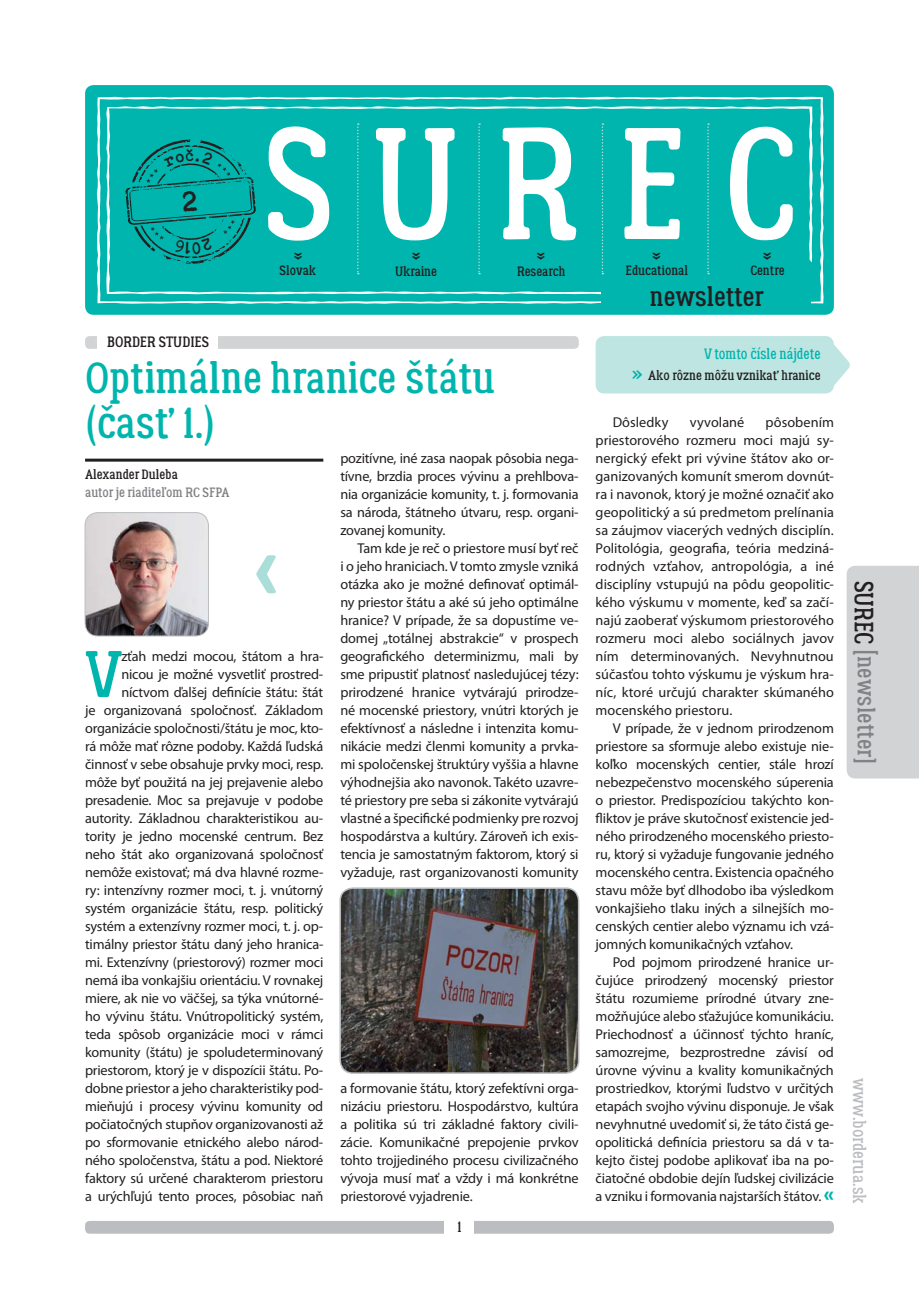
<style>
.page{position:relative;width:919px;height:1289px;background:#fff}
.page>*{position:absolute;margin:0;border:0;box-sizing:border-box;transform-origin:0 0}
.t1{font:158.4px "Lumberjack";color:#fff;scale:.91 1}
.t2{font:65.7px "Lumberjack";color:#00b5ad}
.t3{font:43.5px/45px "Lumberjack";color:#00b5ad}
.t4{font:27px "Lumberjack";color:#231f20}
.t5{font:24px "Lumberjack";color:#808285}
.t6{font:18px "Lumberjack";color:#bbbdc0}
.t7{font:500 18px "Riga";color:#231f20}
.t8{font:15px "Lumberjack";color:#00b5ad;scale:.95 1}
.t9{font:15px "Lumberjack";color:#231f20}
.t10{font:14.25px/18px "Myriad Pro";letter-spacing:-.015em;color:#231f20;text-align:justify}
.t11{font:14.25px "Myriad Pro";letter-spacing:.005em;color:#231f20}
.t12{font:13.5px "Lumberjack";color:#231f20}
.t13{font:13.5px "Lumberjack";color:#808285}
.s1{font-size:21px;color:#00b5ad}
.s2{font-weight:900;font-size:21px;color:#00b5ad}
.s3{font-size:26.4px;color:#231f20}
.s4{font-size:26.4px}
</style>
<div class="page">
<div style="left:85px;top:1220px;width:748px;height:13px;background:#bbbdc0;border-radius:4px"></div>
<div style="left:444px;top:1217px;width:30px;height:21px;background:#fff"></div>
<div style="left:846px;top:566px;width:72px;height:212px;background:#d1d3d4"></div>
<div style="left:85px;top:85px;width:748px;height:230px;background:#00b5ad;border-radius:9px"></div>
<img style="left:85px;top:512px;width:123px;height:124px;border-radius:13px">
<div style="left:85px;top:512px;width:124px;height:124px;border:1px solid #bbbdc0;border-radius:13px"></div>
<hr style="left:85px;top:458px;width:238px;height:3px;background:#231f20">
<div style="left:85px;top:336px;width:493px;height:13px;background:#d1d3d4;border-radius:4px"></div>
<div style="left:98px;top:328px;width:120px;height:24px;background:#fff"></div>
<div style="left:595px;top:336px;width:238px;height:57px;background:#bfe5e2;border-radius:9px"></div>
<svg style="left:256px;top:555px;width:20px;height:38px"></svg>
<svg style="left:97px;top:97px;width:726px;height:207px"></svg>
<svg style="left:106px;top:106px;width:706px;height:188px"></svg>
<div style="left:601px;top:279px;width:210px;height:28px;background:#00b5ad"></div>
<svg style="left:829px;top:338px;width:21px;height:54px"></svg>
<img style="left:340px;top:888px;width:238px;height:185px;border-radius:13px">
<div style="left:339px;top:887px;width:240px;height:186px;border:2px solid #bbbdc0;border-radius:13px"></div>
<svg style="left:125px;top:140px;width:131px;height:124px"></svg>
<h1 class="t1" style="left:264px;top:126px;width:586px">S U R E C</h1>
<p class="t7" style="left:288px;top:259px;width:9px;rotate:-90deg">«</p>
<p class="t7" style="left:406px;top:259px;width:9px;rotate:-90deg">«</p>
<p class="t7" style="left:531px;top:259px;width:9px;rotate:-90deg">«</p>
<p class="t7" style="left:646px;top:259px;width:9px;rotate:-90deg">«</p>
<p class="t7" style="left:757px;top:259px;width:9px;rotate:-90deg">«</p>
<p class="t12" style="left:279px;top:266px;width:38px">Slovak</p>
<p class="t12" style="left:395px;top:266px;width:44px">Ukraine</p>
<p class="t12" style="left:517px;top:266px;width:50px">Research</p>
<p class="t12" style="left:625px;top:266px;width:64px">Educational</p>
<p class="t12" style="left:750px;top:266px;width:36px">Centre</p>
<p class="t9" style="left:107px;top:337px;width:104px">BORDER STUDIES</p>
<h3 class="t3" style="left:85px;top:360px;width:411px">Optimálne hranice štátu (časť 1.)</h3>
<p class="t12" style="left:85px;top:469px;width:94px">Alexander Duleba</p>
<p class="t13" style="left:85px;top:487px;width:146px">autor je riaditeľom RC SFPA</p>
<p class="t10" style="left:85px;top:648px;width:240px;text-align:right">zťah medzi mocou, štátom a hra-<br>nicou je možné vysvetliť prostred&shy;níctvom ďalšej definície štátu: štát<br>je organizovaná spoločnosť. Základom organizácie spoločnosti/štátu je moc, kto&shy;rá môže mať rôzne podoby. Každá ľudská činnosť v sebe obsahuje prvky moci, resp. môže byť použitá na jej prejavenie alebo presadenie. Moc sa prejavuje v podobe autority. Základnou charakteristikou au&shy;tority je jedno mocenské centrum. Bez neho štát ako organizovaná spoločnosť nemôže existovať; má dva hlavné rozme&shy;ry: intenzívny rozmer moci, t. j. vnútorný systém organizácie štátu, resp. politický systém a extenzívny rozmer moci, t. j. op&shy;timálny priestor štátu daný jeho hranica&shy;mi. Extenzívny (priestorový) rozmer moci nemá iba vonkajšiu orientáciu. V rovnakej miere, ak nie vo väčšej, sa týka vnútorné&shy;ho vývinu štátu. Vnútropolitický systém, teda spôsob organizácie moci v rámci komunity (štátu) je spoludeterminovaný priestorom, ktorý je v dispozícii štátu. Po&shy;dobne priestor a jeho charakteristiky pod&shy;mieňujú i procesy vývinu komunity od počiatočných stupňov organizovanosti až po sformovanie etnického alebo národ&shy;ného spoločenstva, štátu a pod. Niektoré faktory sú určené charakterom priestoru a urýchľujú tento proces, pôsobiac naň</p>
<h2 class="t2" style="left:85px;top:650px;width:39px">V</h2>
<p class="t10" style="left:340px;top:450px;width:240px">pozitívne, iné zasa naopak pôsobia nega&shy;tívne, brzdia proces vývinu a prehlbova&shy;nia organizácie komunity, t. j. formovania sa národa, štátneho útvaru, resp. organi&shy;zovanej komunity.</p>
<p class="t10" style="left:340px;top:540px;width:240px;text-indent:17px">Tam kde je reč o priestore musí byť reč i o jeho hraniciach. V tomto zmysle vzniká otázka ako je možné definovať optimál&shy;ny priestor štátu a aké sú jeho optimálne hranice? V prípade, že sa dopustíme ve&shy;domej „totálnej abstrakcie“ v prospech geografického determinizmu, mali by sme pripustiť platnosť nasledujúcej tézy: prirodzené hranice vytvárajú prirodze&shy;né mocenské priestory, vnútri ktorých je efektívnosť a následne i intenzita komu&shy;nikácie medzi členmi komunity a prvka&shy;mi spoločenskej štruktúry vyššia a hlavne výhodnejšia ako navonok. Takéto uzavre&shy;té priestory pre seba si zákonite vytvárajú vlastné a špecifické podmienky pre rozvoj hospodárstva a kultúry. Zároveň ich exis&shy;tencia je samostatným faktorom, ktorý si vyžaduje, rast organizovanosti komunity</p>
<p class="t10" style="left:340px;top:1080px;width:240px">a formovanie štátu, ktorý zefektívni orga&shy;nizáciu priestoru. Hospodárstvo, kultúra a politika sú tri základné faktory civili&shy;zácie. Komunikačné prepojenie prvkov tohto trojjediného procesu civilizačného vývoja musí mať a vždy i má konkrétne priestorové vyjadrenie.</p>
<p class="t9" style="left:457px;top:1221px;width:6px">1</p>
<h3 class="t4" style="left:650px;top:287px;width:115px">newsletter</h3>
<p class="t8" style="left:704px;top:348px;width:124px">V tomto čísle nájdete</p>
<p class="t12" style="left:632px;top:370px;width:190px"><span class="s1">»</span> Ako rôzne môžu vznikať hranice</p>
<p class="t10" style="left:595px;top:414px;width:240px;text-indent:170px">pôsobením priestorového rozmeru moci majú sy&shy;nergický efekt pri vývine štátov ako or&shy;ganizovaných komunít smerom dovnút&shy;ra i navonok, ktorý je možné označiť ako geopolitický a sú predmetom prelínania sa záujmov viacerých vedných disciplín.<br>Politológia, geografia, teória medziná&shy;rodných vzťahov, antropológia, a iné disciplíny vstupujú na pôdu geopolitic&shy;kého výskumu v momente, keď sa začí&shy;najú zaoberať výskumom priestorového rozmeru moci alebo sociálnych javov ním determinovaných. Nevyhnutnou súčasťou tohto výskumu je výskum hra&shy;níc, ktoré určujú charakter skúmaného mocenského priestoru.</p>
<p class="t10" style="left:595px;top:720px;width:240px;text-indent:17px">V prípade, že v jednom prirodzenom priestore sa sformuje alebo existuje nie&shy;koľko mocenských centier, stále hrozí nebezpečenstvo mocenského súperenia o priestor. Predispozíciou takýchto kon&shy;fliktov je práve skutočnosť existencie jed&shy;ného prirodzeného mocenského priesto&shy;ru, ktorý si vyžaduje fungovanie jedného mocenského centra. Existencia opačného stavu môže byť dlhodobo iba výsledkom vonkajšieho tlaku iných a silnejších mo&shy;cenských centier alebo významu ich vzá&shy;jomných komunikačných vzťahov.</p>
<p class="t10" style="left:595px;top:954px;width:240px;text-indent:17px">Pod pojmom prirodzené hranice ur&shy;čujúce prirodzený mocenský priestor štátu rozumieme prírodné útvary zne&shy;možňujúce alebo sťažujúce komunikáciu.<br>Priechodnosť a účinnosť týchto hraníc, samozrejme, bezprostredne závisí od úrovne vývinu a kvality komunikačných prostriedkov, ktorými ľudstvo v určitých etapách svojho vývinu disponuje. Je však nevyhnutné uvedomiť si, že táto čistá ge&shy;opolitická definícia priestoru sa dá v ta&shy;kejto čistej podobe aplikovať iba na po&shy;čiatočné obdobie dejín ľudskej civilizácie a vzniku i formovania najstarších štátov. <span class="s2">«</span></p>
<p class="t11" style="left:612px;top:417px;width:57px">Dôsledky</p>
<p class="t11" style="left:689px;top:417px;width:56px">vyvolané</p>
<h3 class="t5" style="left:875px;top:580px;width:185px;rotate:90deg"><span class="s3">SUREC</span> <span class="s4">[</span>newsletter]</h3>
<p class="t6" style="left:866px;top:1077px;width:128px;rotate:90deg">www.borderua.sk</p>
</div>
